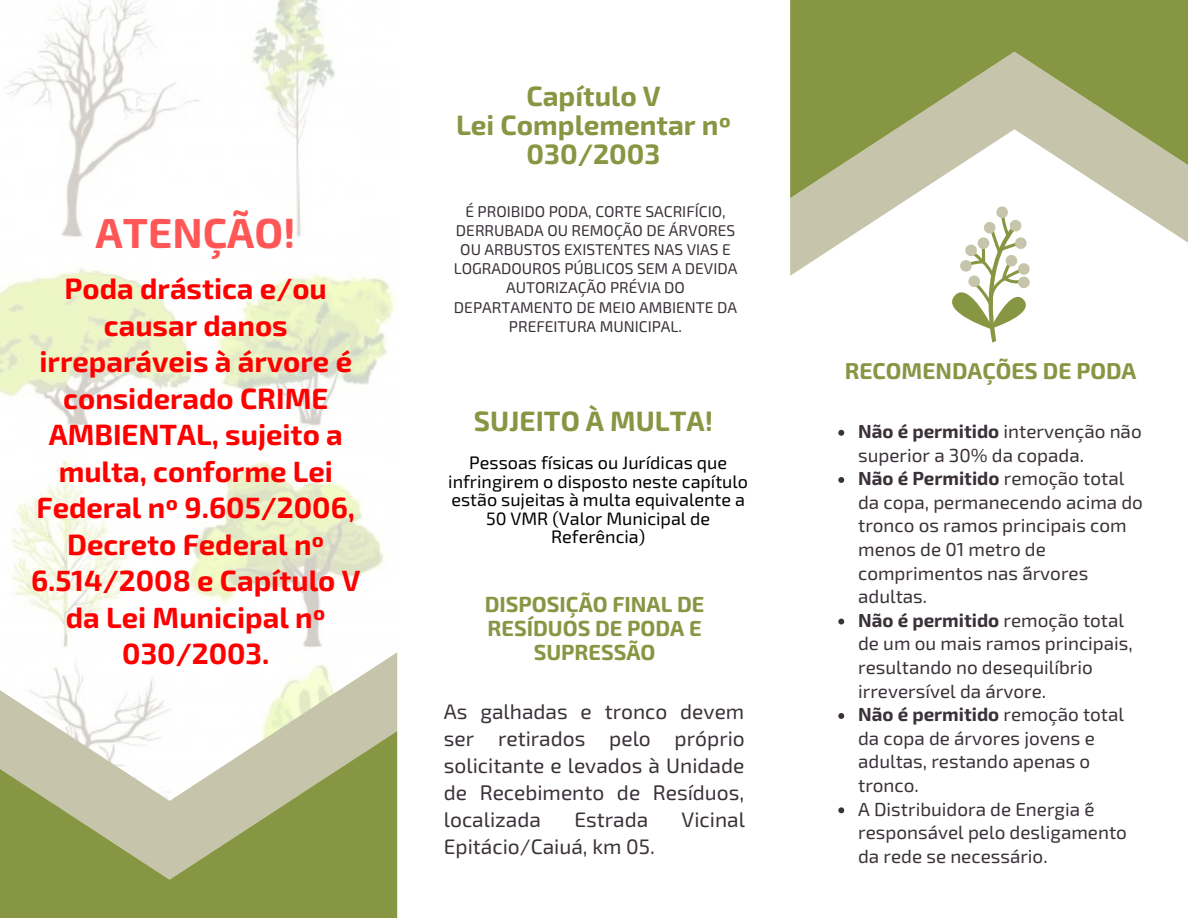
<style>
.page{position:relative;width:1188px;height:918px;background:#fff}
.page>*{position:absolute;margin:0;border:0;box-sizing:border-box;transform-origin:0 0}
.t1{font:700 42px "Exo 2";color:#ff5757}
.t2{font:700 29.25px/36.5px "Exo 2";color:#f00;text-align:center}
.t3{font:700 28.05px/29.2px "Exo 2";color:#879642;text-align:center}
.t4{font:700 22.8px "Exo 2";color:#879642}
.t5{font:700 21.75px/23.7px "Exo 2";color:#879642;text-align:center}
.t6{font:21px/27px "Exo 2";color:#3a3139;text-align:justify}
.t7{font:18.9px/23.5px "Exo 2";color:#3a3139}
.t8{font:18px/18.5px "Exo 2";color:#000;text-align:center}
.t9{font:15.6px/19.2px "Exo 2";color:#3a3139;text-align:center}
.s1{font-weight:700}
</style>
<div class="page">
<img style="left:0;top:0;width:395px;height:648px">
<svg style="left:0;top:652px;width:397px;height:79px"></svg>
<svg style="left:0;top:731px;width:397px;height:187px;background:#a8b078"></svg>
<svg style="left:790px;top:198px;width:398px;height:78px"></svg>
<svg style="left:790px;top:0;width:398px;height:198px;background:#a5ae74"></svg>
<svg style="left:838px;top:430px;width:6px;height:6px"></svg>
<svg style="left:838px;top:477px;width:6px;height:6px"></svg>
<svg style="left:838px;top:619px;width:6px;height:6px"></svg>
<svg style="left:838px;top:713px;width:6px;height:6px"></svg>
<svg style="left:838px;top:807px;width:6px;height:6px"></svg>
<svg style="left:952px;top:206px;width:78px;height:137px"></svg>
<h1 class="t1" style="left:96px;top:206px;width:202px">ATENÇÃO!</h1>
<h2 class="t2" style="left:31px;top:269px;width:331px">Poda drástica e/ou causar danos irreparáveis à árvore é considerado CRIME<br>AMBIENTAL, sujeito a multa, conforme Lei<br>Federal nº 9.605/2006,<br>Decreto Federal nº<br>6.514/2008 e Capítulo V da Lei Municipal nº<br>030/2003.</h2>
<h3 class="t3" style="left:456px;top:79px;width:276px">Capítulo V<br>Lei Complementar nº<br>030/2003</h3>
<p class="t9" style="left:454px;top:201px;width:285px">É PROIBIDO PODA, CORTE SACRIFÍCIO,<br>DERRUBADA OU REMOÇÃO DE ÁRVORES<br>OU ARBUSTOS EXISTENTES NAS VIAS E<br>LOGRADOUROS PÚBLICOS SEM A DEVIDA<br>AUTORIZAÇÃO PRÉVIA DO<br>DEPARTAMENTO DE MEIO AMBIENTE DA<br>PREFEITURA MUNICIPAL.</p>
<h3 class="t3" style="left:474px;top:405px;width:241px">SUJEITO À MULTA!</h3>
<p class="t8" style="left:448px;top:453px;width:301px">Pessoas físicas ou Jurídicas que infringirem o disposto neste capítulo estão sujeitas à multa equivalente a<br>50 VMR (Valor Municipal de<br>Referência)</p>
<p class="t5" style="left:485px;top:592px;width:221px">DISPOSIÇÃO FINAL DE<br>RESÍDUOS DE PODA E<br>SUPRESSÃO</p>
<p class="t6" style="left:444px;top:697px;width:303px">As galhadas e tronco devem ser retirados pelo próprio solicitante e levados à Unidade de Recebimento de Resíduos, localizada</p>
<p class="t6" style="left:574px;top:805px;width:75px">Estrada</p>
<p class="t6" style="left:682px;top:805px;width:65px">Vicinal</p>
<p class="t6" style="left:444px;top:832px;width:212px">Epitácio/Caiuá, km 05.</p>
<p class="t4" style="left:845px;top:356px;width:293px">RECOMENDAÇÕES DE PODA</p>
<p class="t7" style="left:858px;top:419px;width:286px"><span class="s1">Não é permitido</span> intervenção não superior a 30% da copada.<br><span class="s1">Não é Permitido</span> remoção total da copa, permanecendo acima do tronco os ramos principais com menos de 01 metro de comprimentos nas ´árvores adultas.<br><span class="s1">Não é permitido</span> remoção total de um ou mais ramos principais, resultando no desequilíbrio irreversível da árvore.<br><span class="s1">Não é permitido</span> remoção total da copa de árvores jovens e adultas, restando apenas o tronco.<br>A Distribuidora de Energia ´é responsável pelo desligamento da rede se necessário.</p>
</div>
